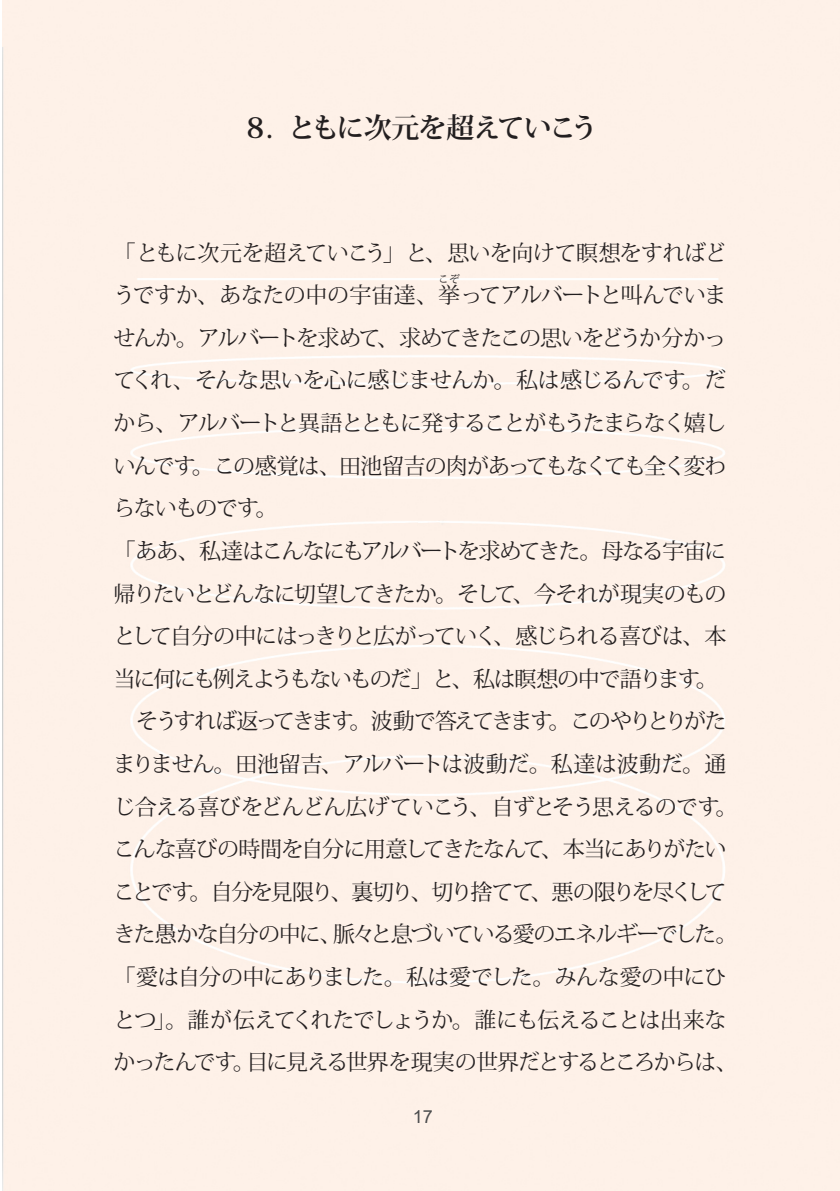
<style>
.page{position:relative;width:840px;height:1191px;background:#fff}
.page>*{position:absolute;margin:0;border:0;box-sizing:border-box;transform-origin:0 0}
.t1{font:700 28px "Koz Min Pr 6 N";letter-spacing:-.04em;color:#231f20}
.t2{font:22px "Koz Min Pr 6 N";letter-spacing:-.065em;color:#231f20}
.t3{font:22px "Koz Min Pr 6 N";letter-spacing:-.04em;color:#231f20}
.t4{font:22px/42.6px "Koz Min Pr 6 N";letter-spacing:-.03em;color:#231f20}
.t5{font:22px "Koz Min Pr 6 N";letter-spacing:-.105em;color:#231f20}
.t6{font:22px "Koz Min Pr 6 N";letter-spacing:-.115em;color:#231f20}
.t7{font:22px "Koz Min Pr 6 N";letter-spacing:-.035em;color:#231f20}
.t8{font:22px "Koz Min Pr 6 N";letter-spacing:-.02em;color:#231f20}
.t9{font:18px "Arial";color:#4b4c4d}
.t10{font:11px "Koz Min Pr 6 N";color:#231f20}
</style>
<div class="page">
<p class="t1" style="left:241px;top:112px;width:358px">８. ともに次元を超えていこう</p>
<p class="t4" style="left:113px;top:232px;width:614px">「ともに次元を超えていこう」と、思いを向けて瞑想をすればどうですか、あなたの中の宇宙達、挙ってアルバートと叫んでいま</p>
<p class="t10" style="left:438px;top:272px;width:23px">こぞ</p>
<p class="t2" style="left:113px;top:325px;width:614px">せんか。アルバートを求めて、求めてきたこの思いをどうか分かっ</p>
<p class="t7" style="left:113px;top:368px;width:614px">てくれ、そんな思いを心に感じませんか。私は感じるんです。だ</p>
<p class="t2" style="left:113px;top:410px;width:614px">から、アルバートと異語とともに発することがもうたまらなく嬉し</p>
<p class="t2" style="left:113px;top:453px;width:614px">いんです。この感覚は、田池留吉の肉があってもなくても全く変わ</p>
<p class="t2" style="left:113px;top:496px;width:165px">らないものです。</p>
<p class="t2" style="left:114px;top:538px;width:613px">「ああ、私達はこんなにもアルバートを求めてきた。母なる宇宙に</p>
<p class="t2" style="left:113px;top:581px;width:614px">帰りたいとどんなに切望してきたか。そして、今それが現実のもの</p>
<p class="t2" style="left:113px;top:623px;width:614px">として自分の中にはっきりと広がっていく、感じられる喜びは、本</p>
<p class="t2" style="left:113px;top:666px;width:605px">当に何にも例えようもないものだ」と、私は瞑想の中で語ります。</p>
<p class="t6" style="left:136px;top:709px;width:591px">そうすれば返ってきます。波動で答えてきます。このやりとりがた</p>
<p class="t8" style="left:113px;top:751px;width:614px">まりません。田池留吉、アルバートは波動だ。私達は波動だ。通</p>
<p class="t3" style="left:113px;top:794px;width:625px">じ合える喜びをどんどん広げていこう、自ずとそう思えるのです。</p>
<p class="t2" style="left:113px;top:836px;width:614px">こんな喜びの時間を自分に用意してきたなんて、本当にありがたい</p>
<p class="t5" style="left:113px;top:879px;width:614px">ことです。自分を見限り、裏切り、切り捨てて、悪の限りを尽くして</p>
<p class="t2" style="left:113px;top:922px;width:625px">きた愚かな自分の中に、脈々と息づいている愛のエネルギーでした。</p>
<p class="t3" style="left:114px;top:964px;width:613px">「愛は自分の中にありました。私は愛でした。みんな愛の中にひ</p>
<p class="t2" style="left:113px;top:1007px;width:614px">とつ」。誰が伝えてくれたでしょうか。誰にも伝えることは出来な</p>
<p class="t2" style="left:113px;top:1049px;width:625px">かったんです。目に見える世界を現実の世界だとするところからは、</p>
<p class="t9" style="left:412px;top:1104px;width:22px">17</p>
</div>
